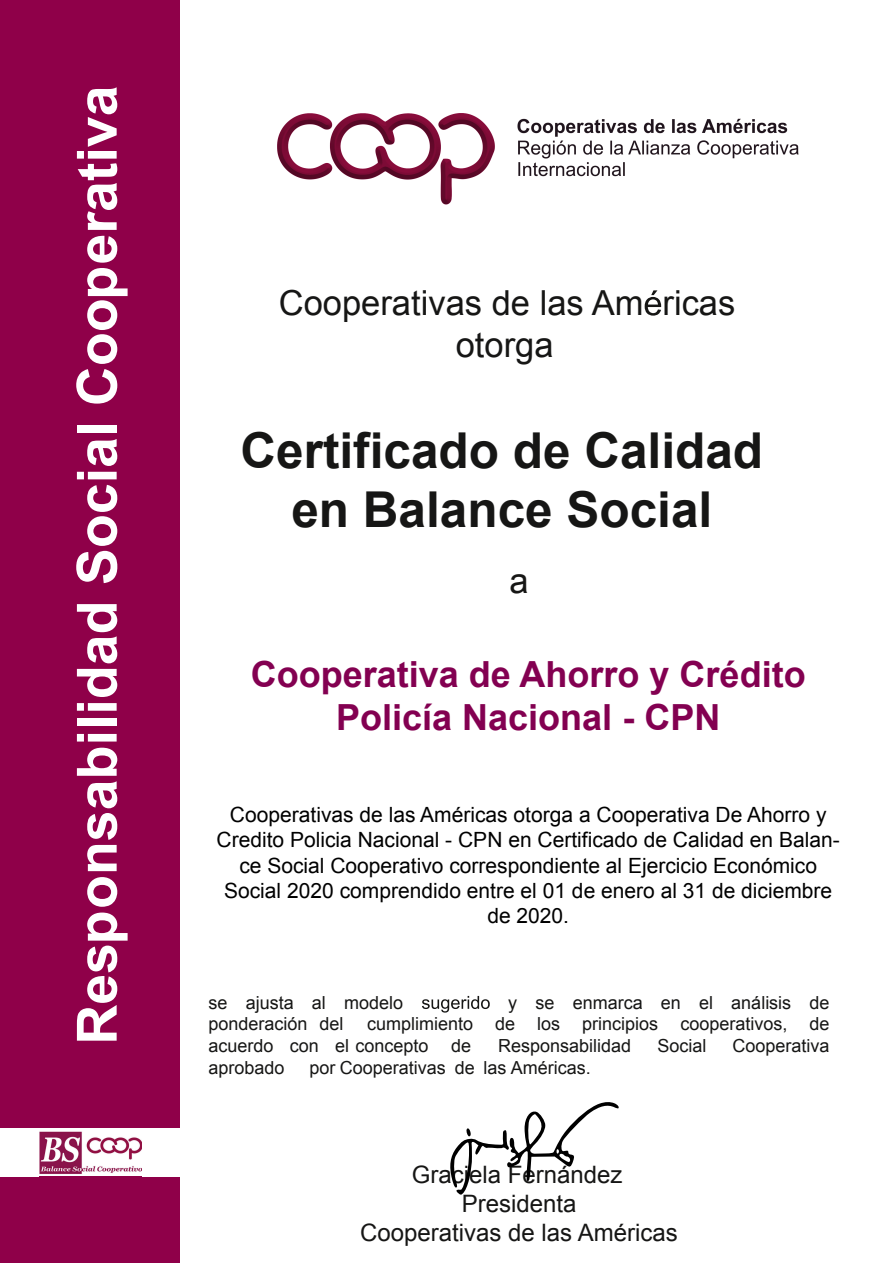
<style>
.page{position:relative;width:893px;height:1263px;background:#fff}
.page>*{position:absolute;margin:0;border:0;box-sizing:border-box;transform-origin:0 0}
.t1{font:700 49.5px/59.4px "Arial";color:#161615;text-align:center}
.t2{font:700 36px/43.2px "Arial";color:#830051;text-align:center}
.t3{font:34.5px/41.4px "Arial";color:#161615;text-align:center}
.t4{font:24px/28.8px "Arial";color:#161615;text-align:center}
.t5{font:21px/25.2px "Arial";color:#000;text-align:center}
.t6{font:18px/21.6px "Arial";color:#161615}
</style>
<div class="page">
<div style="left:0;top:0;width:179px;height:1263px;background:#8f0049"></div>
<svg style="left:645px;top:290px;width:16px;height:26px"></svg>
<svg style="left:422px;top:996px;width:68px;height:16px"></svg>
<svg style="left:77px;top:877px;width:51px;height:164px"></svg>
<svg style="left:77px;top:748px;width:40px;height:123px"></svg>
<svg style="left:77px;top:734px;width:40px;height:7px"></svg>
<div style="left:77px;top:718px;width:40px;height:8px;background:#fff"></div>
<svg style="left:77px;top:703px;width:40px;height:8px"></svg>
<svg style="left:77px;top:669px;width:40px;height:28px"></svg>
<svg style="left:77px;top:604px;width:40px;height:59px"></svg>
<svg style="left:76px;top:485px;width:41px;height:98px"></svg>
<svg style="left:77px;top:472px;width:40px;height:7px"></svg>
<svg style="left:87px;top:439px;width:30px;height:27px"></svg>
<div style="left:77px;top:425px;width:40px;height:8px;background:#fff"></div>
<svg style="left:76px;top:236px;width:52px;height:168px"></svg>
<svg style="left:77px;top:87px;width:40px;height:143px"></svg>
<img style="left:38px;top:1128px;width:104px;height:48px">
<img style="left:277px;top:113px;width:218px;height:92px">
<img style="left:517px;top:118px;width:282px;height:59px">
<div style="left:0;top:1128px;width:38px;height:48px;background:#fff"></div>
<div style="left:142px;top:1128px;width:37px;height:48px;background:#fff"></div>
<svg style="left:450px;top:1102px;width:169px;height:93px"></svg>
<h3 class="t3" style="left:279px;top:283px;width:458px">Cooperativas de las Am ricas otorga</h3>
<h1 class="t1" style="left:240px;top:422px;width:524px">Certificado de Calidad en Balance Social</h1>
<h3 class="t3" style="left:509px;top:561px;width:21px">a</h3>
<h2 class="t2" style="left:251px;top:654px;width:556px">Cooperativa de Ahorro y Crédito<br>Policía Nacional - CPN</h2>
<p class="t5" style="left:217px;top:802px;width:625px">Cooperativas de las Américas otorga a Cooperativa De Ahorro y Credito Policia Nacional - CPN en Certificado de Calidad en Balan&shy;ce Social Cooperativo correspondiente al Ejercicio Económico Social 2020 comprendido entre el 01 de enero al 31 de diciembre de 2020.</p>
<p class="t6" style="left:208px;top:992px;width:196px">se ajusta al modelo</p>
<p class="t6" style="left:508px;top:992px;width:323px">y se enmarca en el análisis de</p>
<p class="t6" style="left:208px;top:1013px;width:137px">ponderación del</p>
<p class="t6" style="left:208px;top:1013px;width:623px;text-indent:159px">cumplimiento de los principios cooperativos, de acuerdo con el concepto</p>
<p class="t6" style="left:451px;top:1035px;width:22px">de</p>
<p class="t6" style="left:498px;top:1035px;width:135px">Responsabilidad</p>
<p class="t6" style="left:657px;top:1035px;width:51px">Social</p>
<p class="t6" style="left:732px;top:1035px;width:99px">Cooperativa</p>
<p class="t6" style="left:208px;top:1057px;width:78px">aprobado</p>
<p class="t6" style="left:310px;top:1057px;width:283px">por Cooperativas de las Américas.</p>
<p class="t4" style="left:360px;top:1161px;width:319px">Graciela Fernández<br>Presidenta<br>Cooperativas de las Américas</p>
</div>
